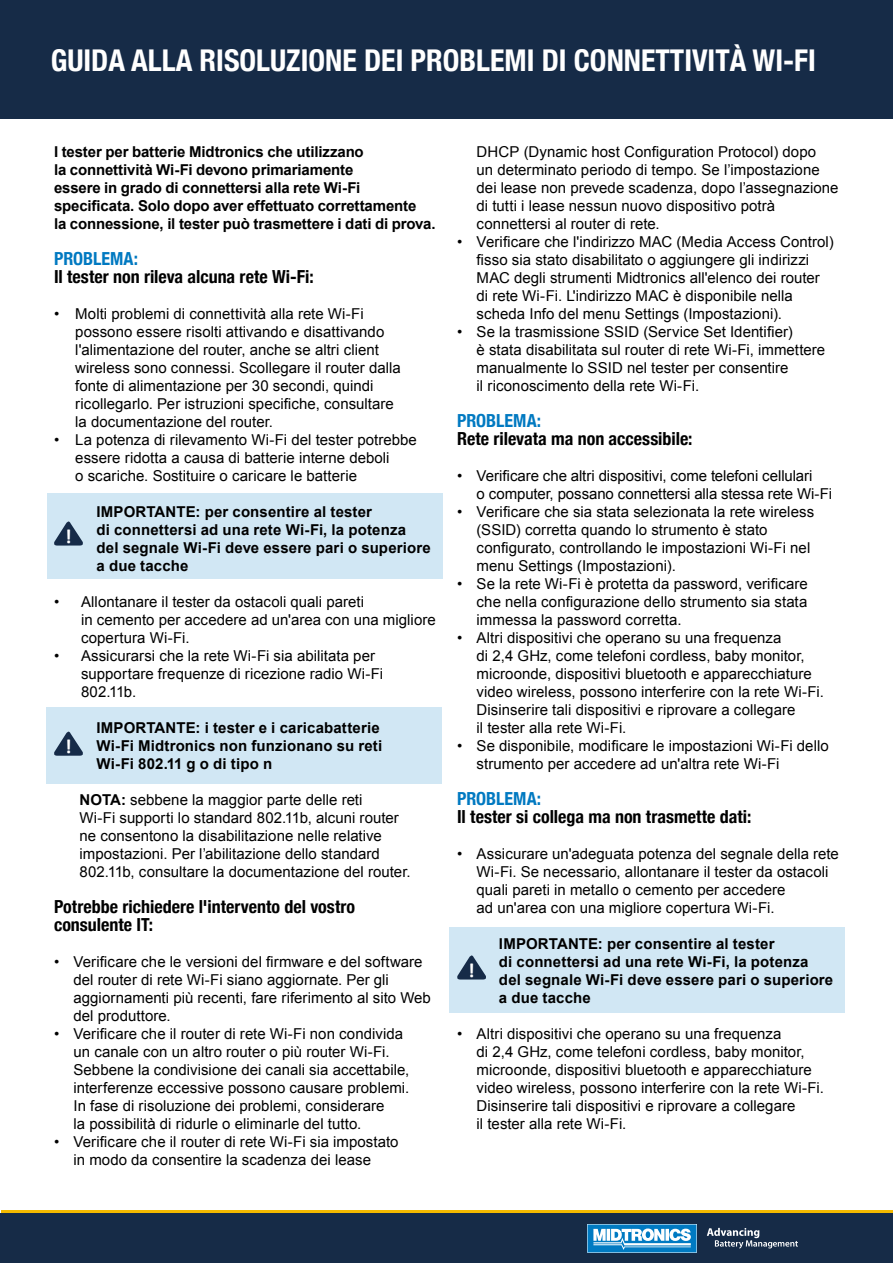
<style>
.page{position:relative;width:893px;height:1263px;background:#fff}
.page>*{position:absolute;margin:0;border:0;box-sizing:border-box;transform-origin:0 0}
.t1{font:700 condensed 30px "Helvetica Neue";color:#fff}
.t2{font:700 20.1px "Calibri";color:#fff}
.t3{font:700 condensed 18px/18px "Helvetica Neue";color:#000}
.t4{font:700 condensed 18px "Helvetica Neue";color:#0079c1}
.t5{font:15px/18px "Arial";letter-spacing:.005em;color:#000}
.t6{font:700 15px/18px "Arial";letter-spacing:.005em;color:#000}
.s1{font-weight:700}
</style>
<div class="page">
<div style="left:0;top:0;width:893px;height:118px;background:#162b47"></div>
<hr style="left:1px;top:1210px;width:892px;height:4px;background:#f3b900">
<div style="left:0;top:1213px;width:893px;height:50px;background:#162b47"></div>
<svg style="left:587px;top:1224px;width:110px;height:28px;background:#61acd9"></svg>
<svg style="left:707px;top:1228px;width:91px;height:20px"></svg>
<div style="left:46px;top:707px;width:396px;height:77px;background:#d1e7f4"></div>
<div style="left:449px;top:927px;width:396px;height:85px;background:#d1e7f4"></div>
<div style="left:47px;top:493px;width:395px;height:85px;background:#d1e7f4"></div>
<svg style="left:54px;top:521px;width:29px;height:24px"></svg>
<svg style="left:54px;top:732px;width:29px;height:24px"></svg>
<svg style="left:457px;top:955px;width:29px;height:24px"></svg>
<h1 class="t1" style="left:51px;top:36px;width:767px">GUIDA ALLA RISOLUZIONE DEI PROBLEMI DI CONNETTIVITÀ WI-FI</h1>
<p class="t6" style="left:54px;top:143px;width:383px">I tester per batterie Midtronics che utilizzano<br>la connettività Wi-Fi devono primariamente<br>essere in grado di connettersi alla rete Wi-Fi specificata. Solo dopo aver effettuato correttamente<br>la connessione, il tester può trasmettere i dati di prova.</p>
<p class="t4" style="left:54px;top:244px;width:86px">PROBLEMA:</p>
<p class="t3" style="left:54px;top:266px;width:261px">Il tester non rileva alcuna rete Wi-Fi:</p>
<p class="t5" style="left:75px;top:305px;width:327px;text-indent:-21px">• Molti problemi di connettività alla rete Wi-Fi possono essere risolti attivando e disattivando l'alimentazione del router, anche se altri client wireless sono connessi. Scollegare il router dalla fonte di alimentazione per 30 secondi, quindi ricollegarlo. Per istruzioni specifiche, consultare la documentazione del router.</p>
<p class="t5" style="left:75px;top:431px;width:343px;text-indent:-21px">• La potenza di rilevamento Wi-Fi del tester potrebbe essere ridotta a causa di batterie interne deboli<br>o scariche. Sostituire o caricare le batterie</p>
<p class="t6" style="left:97px;top:503px;width:336px">IMPORTANTE: per consentire al tester<br>di connettersi ad una rete Wi-Fi, la potenza del segnale Wi-Fi deve essere pari o superiore a due tacche</p>
<p class="t5" style="left:81px;top:593px;width:356px;text-indent:-27px">• Allontanare il tester da ostacoli quali pareti<br>in cemento per accedere ad un'area con una migliore copertura Wi-Fi.</p>
<p class="t5" style="left:81px;top:647px;width:304px;text-indent:-27px">• Assicurarsi che la rete Wi-Fi sia abilitata per supportare frequenze di ricezione radio Wi-Fi<br>802.11b.</p>
<p class="t6" style="left:97px;top:719px;width:287px">IMPORTANTE: i tester e i caricabatterie<br>Wi-Fi Midtronics non funzionano su reti<br>Wi-Fi 802.11 g o di tipo n</p>
<p class="t5" style="left:80px;top:791px;width:333px"><span class="s1">NOTA:</span> sebbene la maggior parte delle reti<br>Wi-Fi supporti lo standard 802.11b, alcuni router ne consentono la disabilitazione nelle relative impostazioni. Per l’abilitazione dello standard 802.11b, consultare la documentazione del router.</p>
<p class="t3" style="left:54px;top:896px;width:303px">Potrebbe richiedere l'intervento del vostro consulente IT:</p>
<p class="t5" style="left:74px;top:953px;width:359px;text-indent:-20px">• Verificare che le versioni del firmware e del software del router di rete Wi-Fi siano aggiornate. Per gli aggiornamenti più recenti, fare riferimento al sito Web del produttore.</p>
<p class="t5" style="left:74px;top:1025px;width:337px;text-indent:-20px">• Verificare che il router di rete Wi-Fi non condivida un canale con un altro router o più router Wi-Fi.<br>Sebbene la condivisione dei canali sia accettabile, interferenze eccessive possono causare problemi.<br>In fase di risoluzione dei problemi, considerare<br>la possibilità di ridurle o eliminarle del tutto.</p>
<p class="t5" style="left:54px;top:1133px;width:346px;text-align:center">• Verificare che il router di rete Wi-Fi sia impostato in modo da consentire la scadenza dei lease</p>
<h2 class="t2" style="left:65px;top:523px;width:8px">!</h2>
<h2 class="t2" style="left:65px;top:734px;width:8px">!</h2>
<p class="t5" style="left:477px;top:143px;width:363px">DHCP (Dynamic host Configuration Protocol) dopo<br>un determinato periodo di tempo. Se l’impostazione dei lease non prevede scadenza, dopo l’assegnazione di tutti i lease nessun nuovo dispositivo potrà connettersi al router di rete.</p>
<p class="t5" style="left:477px;top:233px;width:359px;text-indent:-20px">• Verificare che l'indirizzo MAC (Media Access Control) fisso sia stato disabilitato o aggiungere gli indirizzi MAC degli strumenti Midtronics all'elenco dei router di rete Wi-Fi. L'indirizzo MAC è disponibile nella scheda Info del menu Settings (Impostazioni).</p>
<p class="t5" style="left:477px;top:323px;width:350px;text-indent:-20px">• Se la trasmissione SSID (Service Set Identifier)<br>è stata disabilitata sul router di rete Wi-Fi, immettere manualmente lo SSID nel tester per consentire<br>il riconoscimento della rete Wi-Fi.</p>
<p class="t4" style="left:457px;top:406px;width:86px">PROBLEMA:</p>
<p class="t3" style="left:457px;top:428px;width:237px">Rete rilevata ma non accessibile:</p>
<p class="t5" style="left:477px;top:467px;width:357px;text-indent:-20px">• Verificare che altri dispositivi, come telefoni cellulari<br>o computer, possano connettersi alla stessa rete Wi-Fi</p>
<p class="t5" style="left:477px;top:503px;width:339px;text-indent:-20px">• Verificare che sia stata selezionata la rete wireless (SSID) corretta quando lo strumento è stato configurato, controllando le impostazioni Wi-Fi nel menu Settings (Impostazioni).</p>
<p class="t5" style="left:477px;top:575px;width:333px;text-align:justify;text-indent:-20px">• Se la rete Wi-Fi è protetta da password, verificare che nella configurazione dello strumento sia stata immessa la password corretta.</p>
<p class="t5" style="left:477px;top:629px;width:349px;text-indent:-20px">• Altri dispositivi che operano su una frequenza<br>di 2,4 GHz, come telefoni cordless, baby monitor, microonde, dispositivi bluetooth e apparecchiature video wireless, possono interferire con la rete Wi-Fi.<br>Disinserire tali dispositivi e riprovare a collegare<br>il tester alla rete Wi-Fi.</p>
<p class="t5" style="left:477px;top:737px;width:354px;text-indent:-20px">• Se disponibile, modificare le impostazioni Wi-Fi dello strumento per accedere ad un'altra rete Wi-Fi</p>
<p class="t4" style="left:457px;top:784px;width:86px">PROBLEMA:</p>
<p class="t3" style="left:457px;top:806px;width:296px">Il tester si collega ma non trasmette dati:</p>
<p class="t5" style="left:477px;top:845px;width:364px;text-indent:-20px">• Assicurare un'adeguata potenza del segnale della rete Wi-Fi. Se necessario, allontanare il tester da ostacoli quali pareti in metallo o cemento per accedere<br>ad un'area con una migliore copertura Wi-Fi.</p>
<p class="t6" style="left:499px;top:935px;width:336px">IMPORTANTE: per consentire al tester<br>di connettersi ad una rete Wi-Fi, la potenza del segnale Wi-Fi deve essere pari o superiore a due tacche</p>
<p class="t5" style="left:477px;top:1025px;width:349px;text-indent:-20px">• Altri dispositivi che operano su una frequenza<br>di 2,4 GHz, come telefoni cordless, baby monitor, microonde, dispositivi bluetooth e apparecchiature video wireless, possono interferire con la rete Wi-Fi.<br>Disinserire tali dispositivi e riprovare a collegare<br>il tester alla rete Wi-Fi.</p>
<h2 class="t2" style="left:468px;top:957px;width:8px">!</h2>
</div>
